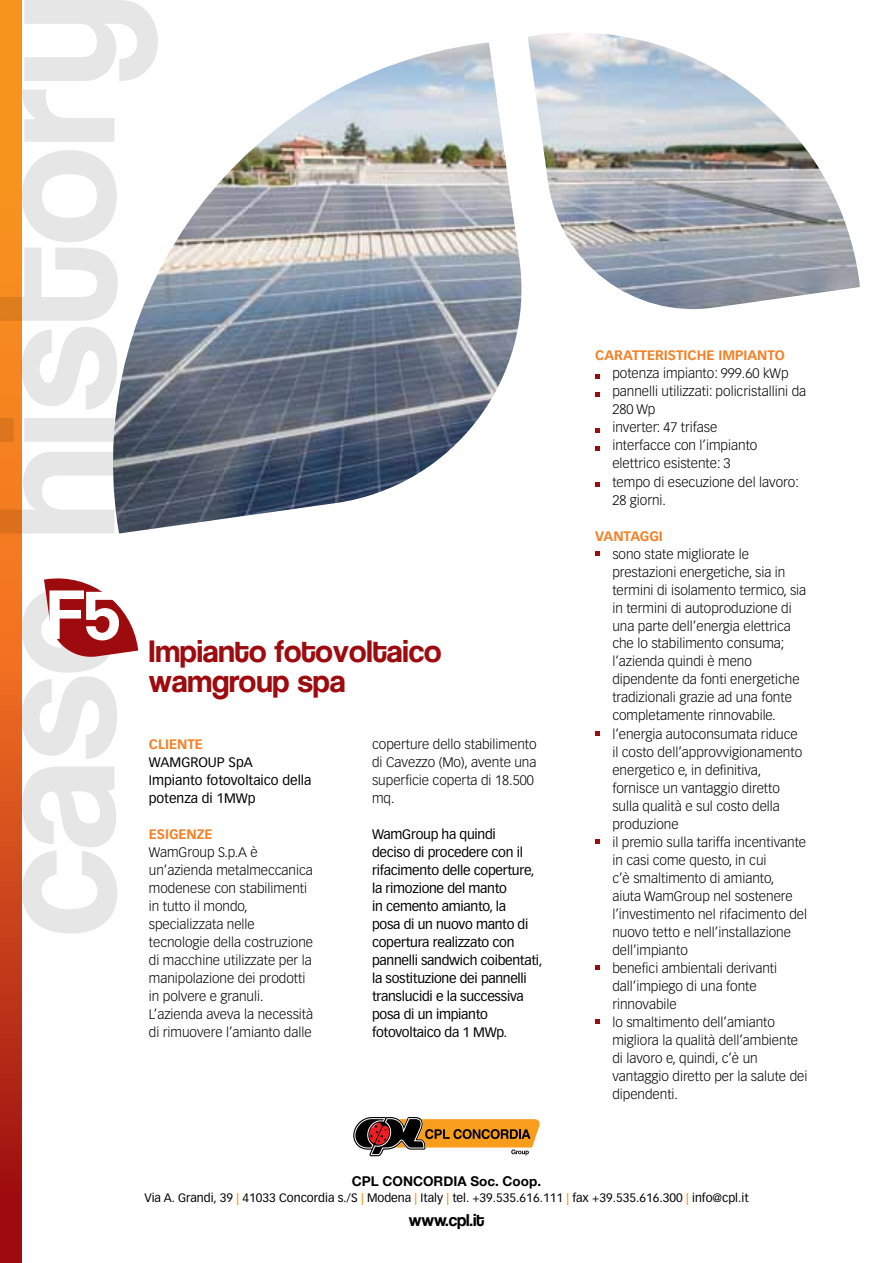
<style>
.page{position:relative;width:893px;height:1263px;background:#fff}
.page>*{position:absolute;margin:0;border:0;box-sizing:border-box;transform-origin:0 0}
.t1{font:67.5px "Coolvetica";color:#fff}
.t2{font:30px/30px "Coolvetica";letter-spacing:.005em;color:#9e0b0f}
.t3{font:16.5px "Coolvetica";color:#000}
.t4{font:300 13.5px/18px "Vectora LH";color:#000}
.t5{font:13.5px/18px "Vectora LH";letter-spacing:-.02em;color:#000}
.t6{font:13.5px/18px "Vectora LH";color:#000}
.t7{font:700 13.5px "Vectora LH";color:#f58025}
.t8{font:700 13.5px "Helvetica Neue";color:#000}
.t9{font:12px "Vectora LH";color:#000}
.s1{font-weight:700;color:#f99d1c}
</style>
<div class="page">
<svg style="left:0;top:933px;width:21px;height:330px;background:#ad2114"></svg>
<svg style="left:0;top:0;width:157px;height:933px"></svg>
<svg style="left:595px;top:551px;width:5px;height:4px"></svg>
<svg style="left:595px;top:731px;width:5px;height:4px"></svg>
<svg style="left:595px;top:839px;width:5px;height:4px"></svg>
<svg style="left:595px;top:965px;width:5px;height:4px"></svg>
<svg style="left:595px;top:1019px;width:5px;height:4px"></svg>
<svg style="left:44px;top:573px;width:94px;height:87px"></svg>
<img style="left:85px;top:33px;width:775px;height:500px">
<svg style="left:353px;top:1117px;width:187px;height:40px"></svg>
<h1 class="t1" style="left:49px;top:580px;width:72px">F5</h1>
<h2 class="t2" style="left:149px;top:639px;width:294px">Impianto fotovoltaico wamgroup spa</h2>
<p class="t7" style="left:149px;top:736px;width:56px">CLIENTE</p>
<p class="t6" style="left:149px;top:754px;width:164px">WAMGROUP SpA<br>Impianto fotovoltaico della potenza di 1MWp</p>
<p class="t7" style="left:149px;top:826px;width:65px">ESIGENZE</p>
<p class="t4" style="left:149px;top:844px;width:166px">WamGroup S.p.A è un’azienda metalmeccanica modenese con stabilimenti in tutto il mondo, specializzata nelle tecnologie della costruzione di macchine utilizzate per la manipolazione dei prodotti in polvere e granuli.<br>L’azienda aveva la necessità di rimuovere l’amianto dalle</p>
<p class="t4" style="left:372px;top:735px;width:166px">coperture dello stabilimento di Cavezzo (Mo), avente una superficie coperta di 18.500 mq.</p>
<p class="t5" style="left:372px;top:825px;width:172px">WamGroup ha quindi<br>deciso di procedere con il rifacimento delle coperture, la rimozione del manto<br>in cemento amianto, la<br>posa di un nuovo manto di copertura realizzato con pannelli sandwich coibentati, la sostituzione dei pannelli translucidi e la successiva posa di un impianto fotovoltaico da 1 MWp.</p>
<p class="t7" style="left:595px;top:347px;width:191px">CARATTERISTICHE IMPIANTO</p>
<p class="t4" style="left:612px;top:365px;width:195px">potenza impianto: 999.60 kWp pannelli utilizzati: policristallini da<br>280 Wp<br>inverter: 47 trifase<br>interfacce con l’impianto elettrico esistente: 3<br>tempo di esecuzione del lavoro:<br>28 giorni.</p>
<p class="t7" style="left:595px;top:527px;width:69px">VANTAGGI</p>
<p class="t4" style="left:612px;top:545px;width:197px">sono state migliorate le prestazioni energetiche, sia in termini di isolamento termico, sia in termini di autoproduzione di una parte dell’energia elettrica che lo stabilimento consuma; l’azienda quindi è meno dipendente da fonti energetiche tradizionali grazie ad una fonte completamente rinnovabile. l’energia autoconsumata riduce<br>il costo dell’approvvigionamento energetico e, in definitiva, fornisce un vantaggio diretto sulla qualità e sul costo della produzione<br>il premio sulla tariffa incentivante in casi come questo, in cui<br>c’è smaltimento di amianto,<br>aiuta WamGroup nel sostenere l’investimento nel rifacimento del nuovo tetto e nell’installazione dell’impianto<br>benefici ambientali derivanti dall’impiego di una fonte rinnovabile<br>lo smaltimento dell’amianto migliora la qualità dell’ambiente di lavoro e, quindi, c’è un vantaggio diretto per la salute dei dipendenti.</p>
<p class="t8" style="left:352px;top:1172px;width:191px">CPL CONCORDIA Soc. Coop.</p>
<p class="t9" style="left:144px;top:1191px;width:606px">Via A. Grandi, 39 <span class="s1">|</span> 41033 Concordia s./S <span class="s1">|</span> Modena <span class="s1">|</span> Italy <span class="s1">|</span> tel. +39.535.616.111 <span class="s1">|</span> fax +39.535.616.300 <span class="s1">|</span> info@cpl.it</p>
<p class="t3" style="left:409px;top:1212px;width:77px">www.cpl.it</p>
</div>
